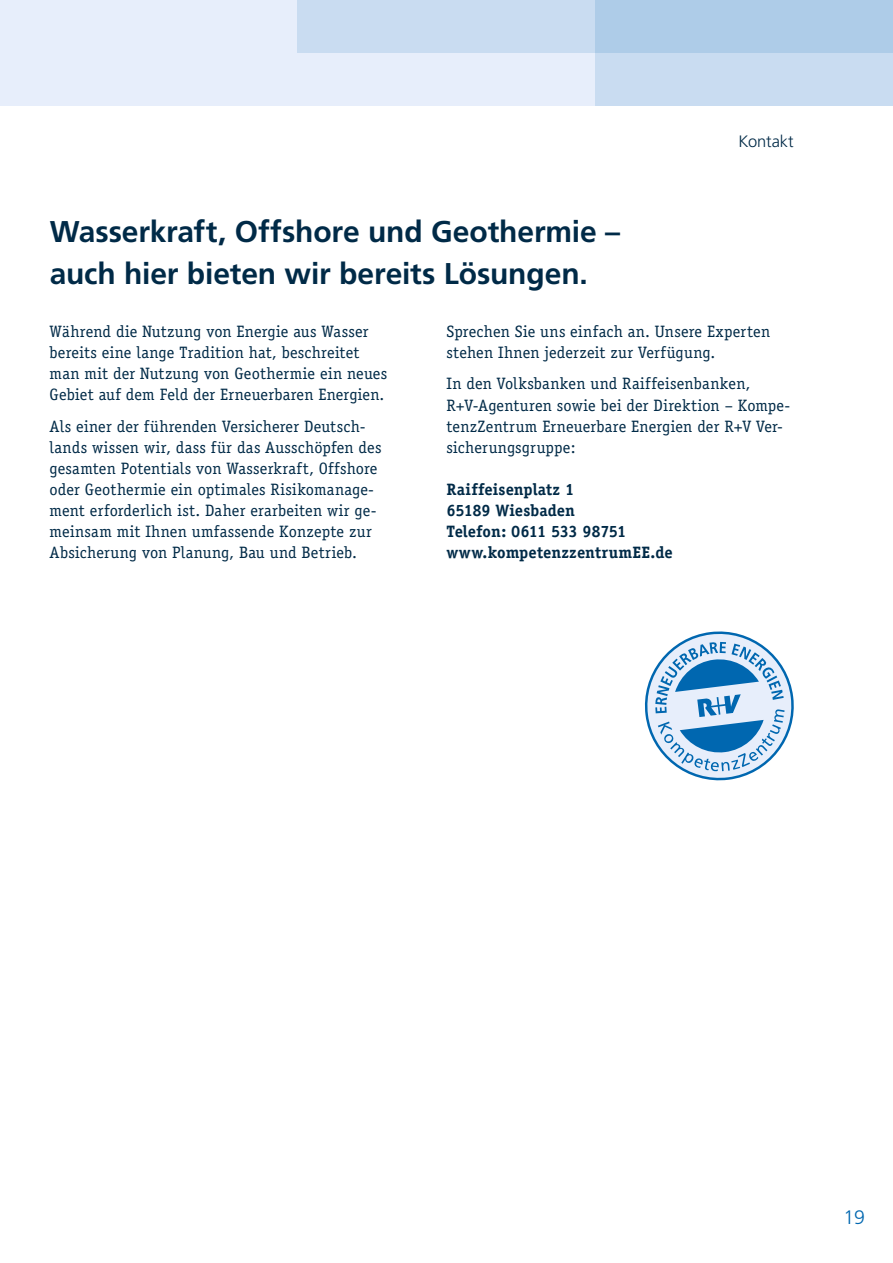
<style>
.page{position:relative;width:893px;height:1263px;background:#fff}
.page>*{position:absolute;margin:0;border:0;box-sizing:border-box;transform-origin:0 0}
.t1{font:700 30px/42.2px "Frutiger";letter-spacing:-.005em;color:#002a47}
.t2{font:300 19.5px "Frutiger";color:#0067b0}
.t3{font:16.5px/21px "Officina Serif";letter-spacing:.01em;color:#002a47}
.t4{font:700 16.5px/21px "Officina Serif";color:#002a47}
.t5{font:300 16.5px "Frutiger";letter-spacing:-.005em;color:#002a47}
</style>
<div class="page">
<div style="left:0;top:0;width:893px;height:105px;background:#e7eefb"></div>
<div style="left:298px;top:0;width:595px;height:53px;background:#c9dcf1"></div>
<div style="left:595px;top:0;width:298px;height:105px;background:linear-gradient(to right,#bbd4ec,#bbd4ec)"></div>
<svg style="left:645px;top:631px;width:149px;height:149px"></svg>
<h1 class="t1" style="left:50px;top:210px;width:572px">Wasserkraft, Offshore und Geothermie – auch hier bieten wir bereits Lösungen.</h1>
<p class="t5" style="left:738px;top:132px;width:57px">Kontakt</p>
<p class="t3" style="left:50px;top:321px;width:339px">Während die Nutzung von Energie aus Wasser bereits eine lange Tradition hat, beschreitet man mit der Nutzung von Geothermie ein neues Gebiet auf dem Feld der Erneuerbaren Energien.</p>
<p class="t3" style="left:50px;top:415px;width:333px">Als einer der führenden Versicherer Deutsch&shy;lands wissen wir, dass für das Ausschöpfen des gesamten Potentials von Wasserkraft, Offshore oder Geothermie ein optimales Risikomanage&shy;ment erforderlich ist. Daher erarbeiten wir ge&shy;meinsam mit Ihnen umfassende Konzepte zur Absicherung von Planung, Bau und Betrieb.</p>
<p class="t3" style="left:446px;top:321px;width:325px">Sprechen Sie uns einfach an. Unsere Experten stehen Ihnen jederzeit zur Verfügung.</p>
<p class="t3" style="left:446px;top:373px;width:345px">In den Volksbanken und Raiffeisenbanken, R+V-Agenturen sowie bei der Direktion – Kompe&shy;tenzZentrum Erneuerbare Energien der R+V Ver&shy;sicherungsgruppe:</p>
<p class="t4" style="left:446px;top:478px;width:228px">Raiffeisenplatz 1<br>65189 Wiesbaden<br>Telefon: 0611 533 98751 www.kompetenzzentrumEE.de</p>
<p class="t2" style="left:843px;top:1206px;width:23px">19</p>
</div>
